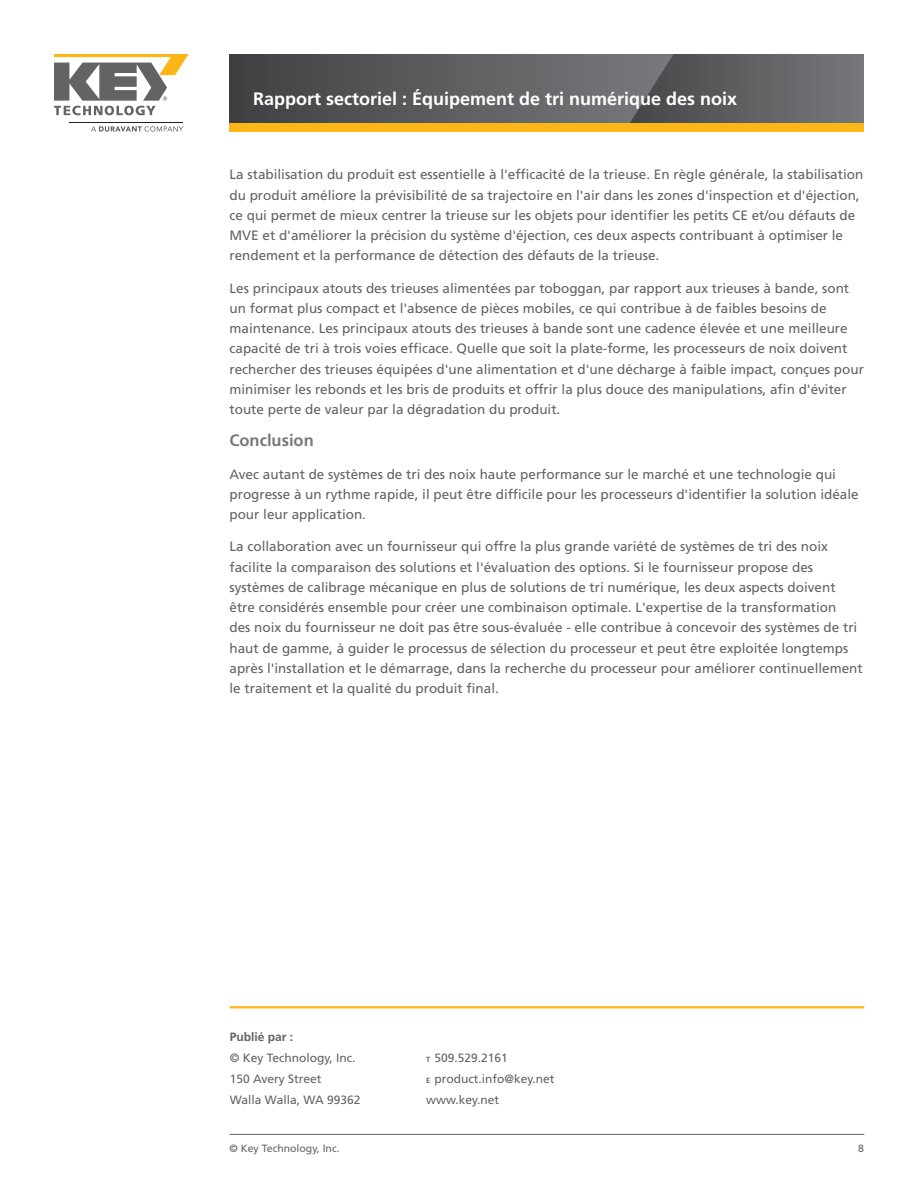
<style>
.page{position:relative;width:918px;height:1188px;background:#fff}
.page>*{position:absolute;margin:0;border:0;box-sizing:border-box;transform-origin:0 0}
.Document_Title__Head{font:700 18px "Frutiger LT Std";color:#fff}
.Main_Body_Text{font:700 16.5px "Frutiger LT Std";color:#76787b}
.Main_Body_Text-2{font:13.5px/20.2px "Frutiger LT Std";color:#636366}
.Address{font:12px/21px "Frutiger LT Std";color:#636366}
.Published_by{font:700 12px "Frutiger LT Std";color:#636366}
.t1{font:10.5px "Frutiger LT Std";color:#636366}
.s1{font-weight:700;font-size:7.5px}
</style>
<div class="page">
<hr style="left:230px;top:1134px;width:634px;height:1px;background:#636366">
<svg style="left:230px;top:54px;width:400px;height:69px;background:#5a5a5c"></svg>
<svg style="left:630px;top:54px;width:234px;height:69px;background:#626366"></svg>
<div style="left:230px;top:123px;width:634px;height:9px;background:#fcb615"></div>
<svg style="left:54px;top:54px;width:135px;height:61px"></svg>
<svg style="left:91px;top:126px;width:92px;height:6px"></svg>
<hr style="left:69px;top:122px;width:114px;height:1px;background:#231f20">
<hr style="left:230px;top:1006px;width:634px;height:2px;background:#fcb615">
<p class="Document_Title__Head" style="left:253px;top:88px;width:486px">Rapport sectoriel : Équipement de tri numérique des noix</p>
<p class="Main_Body_Text-2" style="left:230px;top:165px;width:635px">La stabilisation du produit est essentielle à l'efficacité de la trieuse. En règle générale, la stabilisation du produit améliore la prévisibilité de sa trajectoire en l'air dans les zones d'inspection et d'éjection, ce qui permet de mieux centrer la trieuse sur les objets pour identifier les petits CE et/ou défauts de MVE et d'améliorer la précision du système d'éjection, ces deux aspects contribuant à optimiser le rendement et la performance de détection des défauts de la trieuse.</p>
<p class="Main_Body_Text-2" style="left:230px;top:278px;width:636px">Les principaux atouts des trieuses alimentées par toboggan, par rapport aux trieuses à bande, sont un format plus compact et l'absence de pièces mobiles, ce qui contribue à de faibles besoins de maintenance. Les principaux atouts des trieuses à bande sont une cadence élevée et une meilleure capacité de tri à trois voies efficace. Quelle que soit la plate-forme, les processeurs de noix doivent rechercher des trieuses équipées d'une alimentation et d'une décharge à faible impact, conçues pour minimiser les rebonds et les bris de produits et offrir la plus douce des manipulations, afin d'éviter toute perte de valeur par la dégradation du produit.</p>
<p class="Main_Body_Text" style="left:230px;top:431px;width:86px">Conclusion</p>
<p class="Main_Body_Text-2" style="left:230px;top:464px;width:631px">Avec autant de systèmes de tri des noix haute performance sur le marché et une technologie qui progresse à un rythme rapide, il peut être difficile pour les processeurs d'identifier la solution idéale pour leur application.</p>
<p class="Main_Body_Text-2" style="left:230px;top:537px;width:635px">La collaboration avec un fournisseur qui offre la plus grande variété de systèmes de tri des noix facilite la comparaison des solutions et l'évaluation des options. Si le fournisseur propose des systèmes de calibrage mécanique en plus de solutions de tri numérique, les deux aspects doivent être considérés ensemble pour créer une combinaison optimale. L'expertise de la transformation<br>des noix du fournisseur ne doit pas être sous-évaluée - elle contribue à concevoir des systèmes de tri haut de gamme, à guider le processus de sélection du processeur et peut être exploitée longtemps après l'installation et le démarrage, dans la recherche du processeur pour améliorer continuellement le traitement et la qualité du produit final.</p>
<p class="Published_by" style="left:230px;top:1030px;width:65px">Publié par :</p>
<p class="Address" style="left:230px;top:1047px;width:127px">© Key Technology, Inc.</p>
<p class="Address" style="left:230px;top:1068px;width:93px">150 Avery Street</p>
<p class="Address" style="left:230px;top:1089px;width:132px">Walla Walla, WA 99362</p>
<p class="Address" style="left:426px;top:1048px;width:130px"><span class="s1">T</span> 509.529.2161<br><span class="s1">E</span> product.info@key.net www.key.net</p>
<p class="t1" style="left:230px;top:1142px;width:112px">© Key Technology, Inc.</p>
<p class="t1" style="left:858px;top:1142px;width:7px">8</p>
</div>
